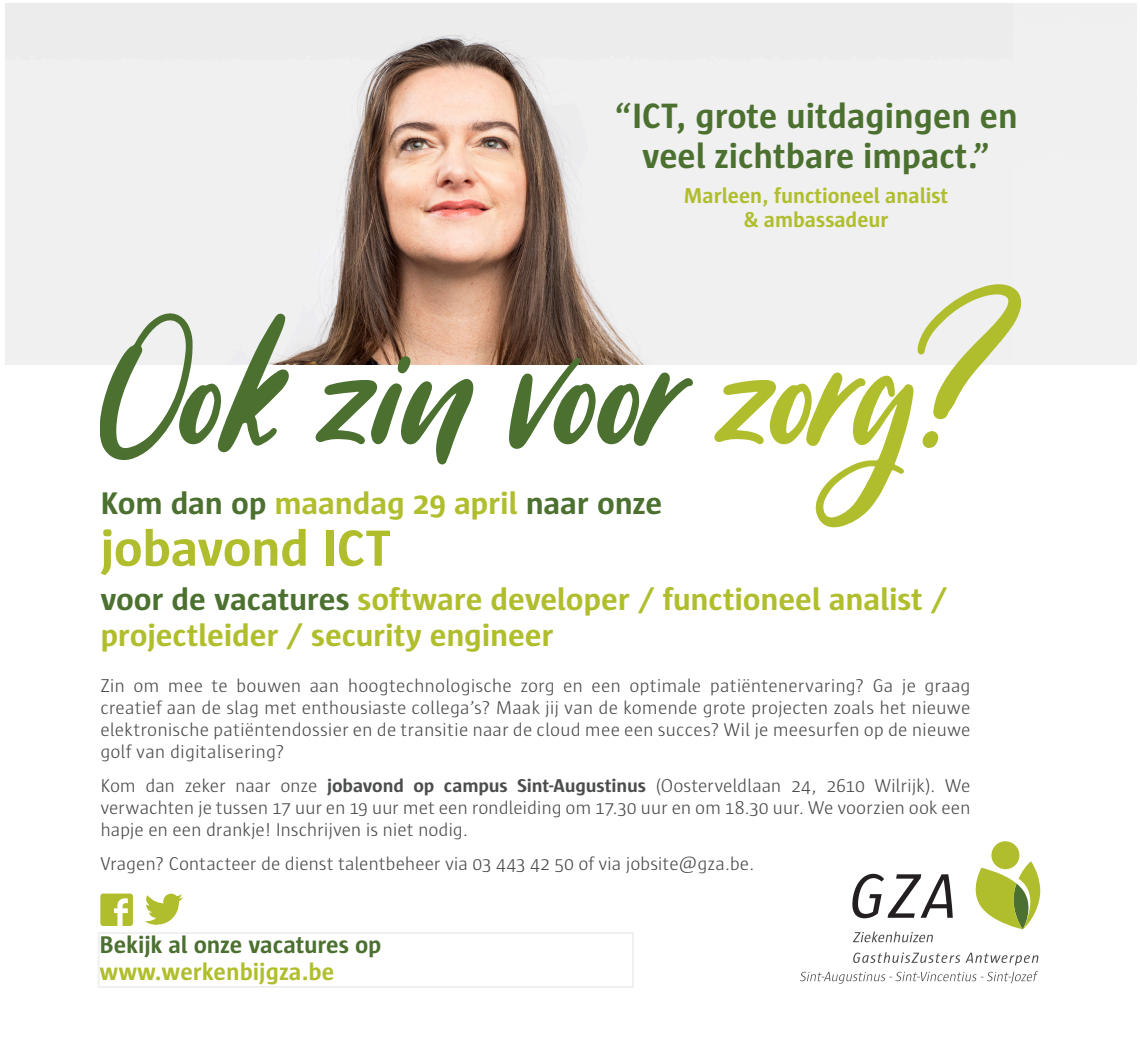
<style>
.page{position:relative;width:1140px;height:1049px;background:#fff}
.page>*{position:absolute;margin:0;border:0;box-sizing:border-box;transform-origin:0 0}
.t1{font:700 52px "Sun";letter-spacing:-.01em;color:#b0be2d;scale:1.04 1}
.t2{font:700 36px/40px "Sun";color:#4b7030;text-align:center}
.t3{font:700 32px/36px "Sun";letter-spacing:-.005em;color:#b0be2d;scale:1.04 1}
.t4{font:700 32px "Sun";letter-spacing:-.01em;color:#4b7030;scale:1.04 1}
.t5{font:700 24.8px "Sun";letter-spacing:-.005em;color:#4b7030}
.t6{font:700 24.8px "Sun";color:#b0be2d}
.t7{font:700 22px "Sun";color:#b0be2d}
.t8{font:300 19px/22px "Sun";letter-spacing:-.01em;color:#4b4c4d;text-align:justify;scale:1.04 1}
.s1{color:#b0be2d}
.s2{color:#4b7030}
.s3{font-weight:700}
</style>
<div class="page">
<img style="left:6px;top:4px;width:1007px;height:360px">
<svg style="left:853px;top:952px;width:185px;height:13px"></svg>
<svg style="left:852px;top:874px;width:100px;height:44px"></svg>
<div style="left:991px;top:841px;width:28px;height:28px;background:#b0be2d;border-radius:50%"></div>
<svg style="left:975px;top:861px;width:65px;height:68px"></svg>
<svg style="left:853px;top:931px;width:80px;height:11px"></svg>
<svg style="left:800px;top:971px;width:238px;height:12px"></svg>
<svg style="left:714px;top:284px;width:307px;height:243px"></svg>
<svg style="left:100px;top:310px;width:593px;height:155px"></svg>
<div style="left:98px;top:932px;width:536px;height:56px;border:2px solid #f0f0f0"></div>
<svg style="left:100px;top:893px;width:33px;height:33px"></svg>
<svg style="left:145px;top:893px;width:38px;height:32px"></svg>
<p class="t2" style="left:614px;top:96px;width:404px">“ICT, grote uitdagingen en veel zichtbare impact.”</p>
<p class="t7" style="left:684px;top:183px;width:266px">Marleen, functioneel analist</p>
<p class="t7" style="left:743px;top:207px;width:146px">&amp; ambassadeur</p>
<p class="t4" style="left:100px;top:485px;width:542px">Kom dan op <span class="s1">maandag 29 april</span> naar onze</p>
<p class="t1" style="left:100px;top:520px;width:281px">jobavond ICT</p>
<p class="t3" style="left:100px;top:581px;width:816px"><span class="s2">voor de vacatures</span> software developer / functioneel analist / projectleider / security engineer</p>
<p class="t8" style="left:100px;top:674px;width:838px">Zin om mee te bouwen aan hoogtechnologische zorg en een optimale patiëntenervaring? Ga je graag creatief aan de slag met enthousiaste collega’s? Maak jij van de komende grote projecten zoals het nieuwe elektronische patiëntendossier en de transitie naar de cloud mee een succes? Wil je meesurfen op de nieuwe golf van digitalisering?</p>
<p class="t8" style="left:100px;top:774px;width:838px">Kom dan zeker naar onze <span class="s3">jobavond op campus Sint-Augustinus</span> (Oosterveldlaan 24, 2610 Wilrijk). We verwachten je tussen 17 uur en 19 uur met een rondleiding om 17.30 uur en om 18.30 uur. We voorzien ook een hapje en een drankje! Inschrijven is niet nodig.</p>
<p class="t8" style="left:100px;top:852px;width:630px">Vragen? Contacteer de dienst talentbeheer via 03 443 42 50 of via jobsite@gza.be.</p>
<p class="t5" style="left:100px;top:931px;width:283px">Bekijk al onze vacatures op</p>
<p class="t6" style="left:100px;top:958px;width:236px">www.werkenbijgza.be</p>
</div>
